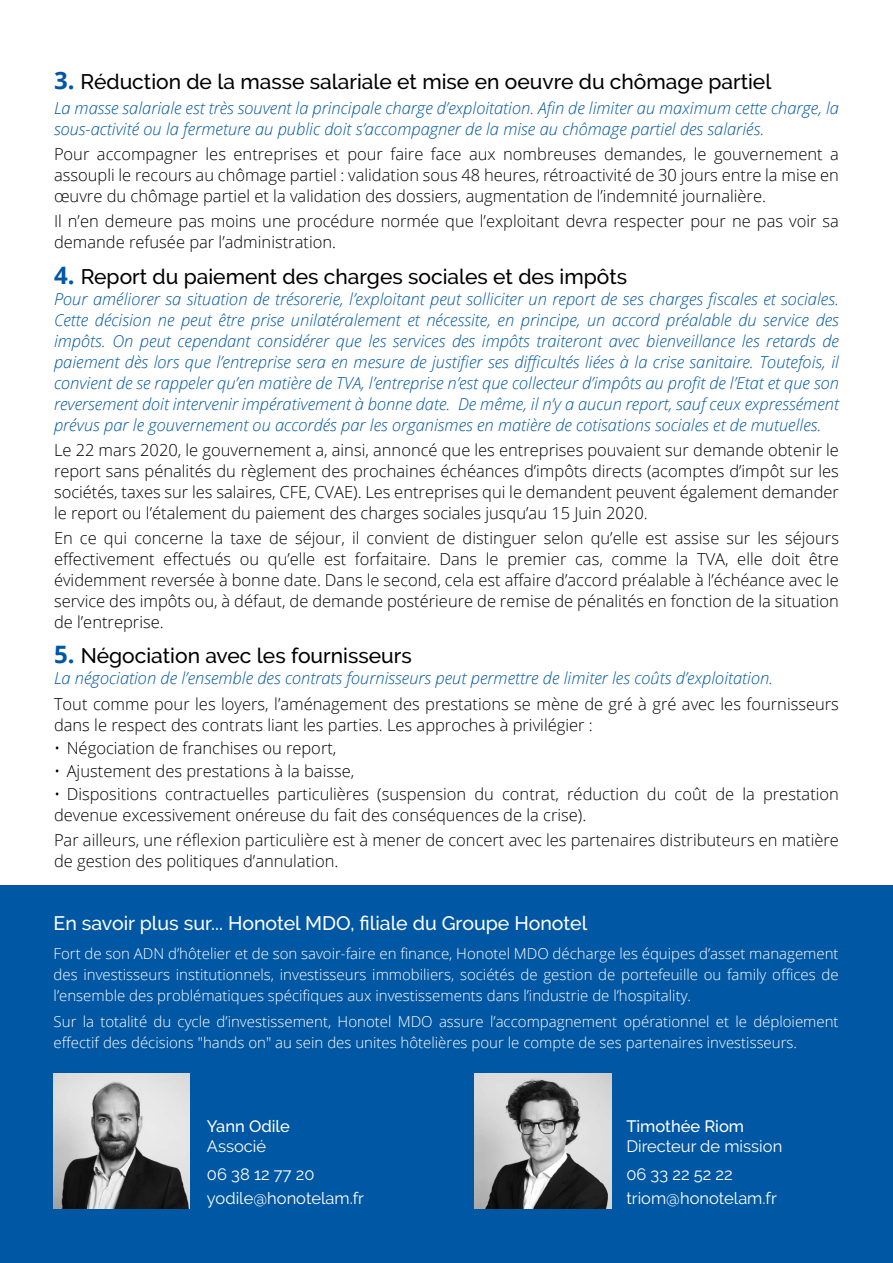
<style>
.page{position:relative;width:893px;height:1263px;background:#fff}
.page>*{position:absolute;margin:0;border:0;box-sizing:border-box;transform-origin:0 0}
.t1{font:500 21px "Raleway";color:#000}
.t2{font:500 19.5px "Raleway";color:#fff}
.t3{font:300 16.5px/21px "Open Sans";color:#000}
.t4{font:italic 300 16.5px/21px "Open Sans";color:#0057a4}
.t5{font:16.5px "Raleway";color:#fff}
.t6{font:500 16.5px "Raleway";color:#fff}
.t7{font:300 15px/21px "Open Sans";color:#fff;text-align:justify}
.s1{font-family:"Open Sans";font-weight:700;font-size:24px;color:#0057a4}
</style>
<div class="page">
<div style="left:0;top:886px;width:893px;height:377px;background:#0057a4"></div>
<img style="left:54px;top:1073px;width:136px;height:136px">
<img style="left:475px;top:1073px;width:136px;height:136px">
<p class="t1" style="left:54px;top:69px;width:719px"><span class="s1">3.</span> Réduction de la masse salariale et mise en oeuvre du chômage partiel</p>
<p class="t4" style="left:54px;top:97px;width:786px">La masse salariale est très souvent la principale charge d’exploitation. Afin de limiter au maximum cette charge, la sous-activité ou la fermeture au public doit s’accompagner de la mise au chômage partiel des salariés.</p>
<p class="t3" style="left:54px;top:143px;width:786px;text-align:justify">Pour accompagner les entreprises et pour faire face aux nombreuses demandes, le gouvernement a assoupli le recours au chômage partiel : validation sous 48 heures, rétroactivité de 30 jours entre la mise en œuvre du chômage partiel et la validation des dossiers, augmentation de l’indemnité journalière.</p>
<p class="t3" style="left:54px;top:210px;width:786px">Il n’en demeure pas moins une procédure normée que l’exploitant devra respecter pour ne pas voir sa demande refusée par l’administration.</p>
<p class="t1" style="left:54px;top:264px;width:575px"><span class="s1">4.</span> Report du paiement des charges sociales et des impôts</p>
<p class="t4" style="left:54px;top:288px;width:786px;text-align:justify">Pour améliorer sa situation de trésorerie, l’exploitant peut solliciter un report de ses charges fiscales et sociales.<br>Cette décision ne peut être prise unilatéralement et nécessite, en principe, un accord préalable du service des impôts. On peut cependant considérer que les services des impôts traiteront avec bienveillance les retards de paiement dès lors que l’entreprise sera en mesure de justifier ses difficultés liées à la crise sanitaire. Toutefois, il convient de se rappeler qu’en matière de TVA, l’entreprise n’est que collecteur d’impôts au profit de l’Etat et que son reversement doit intervenir impérativement à bonne date. De même, il n’y a aucun report, sauf ceux expressément prévus par le gouvernement ou accordés par les organismes en matière de cotisations sociales et de mutuelles.</p>
<p class="t3" style="left:54px;top:439px;width:786px;text-align:justify">Le 22 mars 2020, le gouvernement a, ainsi, annoncé que les entreprises pouvaient sur demande obtenir le report sans pénalités du règlement des prochaines échéances d’impôts directs (acomptes d’impôt sur les sociétés, taxes sur les salaires, CFE, CVAE). Les entreprises qui le demandent peuvent également demander le report ou l’étalement du paiement des charges sociales jusqu’au 15 Juin 2020.</p>
<p class="t3" style="left:54px;top:527px;width:786px;text-align:justify">En ce qui concerne la taxe de séjour, il convient de distinguer selon qu’elle est assise sur les séjours effectivement effectués ou qu’elle est forfaitaire. Dans le premier cas, comme la TVA, elle doit être évidemment reversée à bonne date. Dans le second, cela est affaire d’accord préalable à l’échéance avec le service des impôts ou, à défaut, de demande postérieure de remise de pénalités en fonction de la situation de l’entreprise.</p>
<p class="t1" style="left:54px;top:644px;width:359px"><span class="s1">5.</span> Négociation avec les fournisseurs</p>
<p class="t4" style="left:54px;top:667px;width:721px">La négociation de l’ensemble des contrats fournisseurs peut permettre de limiter les coûts d’exploitation.</p>
<p class="t3" style="left:54px;top:693px;width:786px">Tout comme pour les loyers, l’aménagement des prestations se mène de gré à gré avec les fournisseurs dans le respect des contrats liant les parties. Les approches à privilégier :</p>
<p class="t3" style="left:54px;top:737px;width:284px">• Négociation de franchises ou report,</p>
<p class="t3" style="left:54px;top:760px;width:302px">• Ajustement des prestations à la baisse,</p>
<p class="t3" style="left:54px;top:783px;width:786px">• Dispositions contractuelles particulières (suspension du contrat, réduction du coût de la prestation devenue excessivement onéreuse du fait des conséquences de la crise).</p>
<p class="t3" style="left:54px;top:829px;width:786px">Par ailleurs, une réflexion particulière est à mener de concert avec les partenaires distributeurs en matière de gestion des politiques d’annulation.</p>
<p class="t2" style="left:54px;top:912px;width:535px">En savoir plus sur... Honotel MDO, filiale du Groupe Honotel</p>
<p class="t7" style="left:54px;top:943px;width:786px">Fort de son ADN d’hôtelier et de son savoir-faire en finance, Honotel MDO décharge les équipes d’asset management des investisseurs institutionnels, investisseurs immobiliers, sociétés de gestion de portefeuille ou family offices de l’ensemble des problématiques spécifiques aux investissements dans l’industrie de l’hospitality.</p>
<p class="t7" style="left:54px;top:1010px;width:786px">Sur la totalité du cycle d’investissement, Honotel MDO assure l’accompagnement opérationnel et le déploiement effectif des décisions "hands on" au sein des unites hôtelières pour le compte de ses partenaires investisseurs.</p>
<p class="t6" style="left:207px;top:1117px;width:85px">Yann Odile</p>
<p class="t5" style="left:207px;top:1136px;width:61px">Associé</p>
<p class="t5" style="left:207px;top:1165px;width:109px">06 38 12 77 20</p>
<p class="t5" style="left:207px;top:1189px;width:159px">yodile@honotelam.fr</p>
<p class="t6" style="left:626px;top:1117px;width:119px">Timothée Riom</p>
<p class="t5" style="left:626px;top:1136px;width:157px">Directeur de mission</p>
<p class="t5" style="left:626px;top:1165px;width:108px">06 33 22 52 22</p>
<p class="t5" style="left:626px;top:1189px;width:152px">triom@honotelam.fr</p>
</div>
